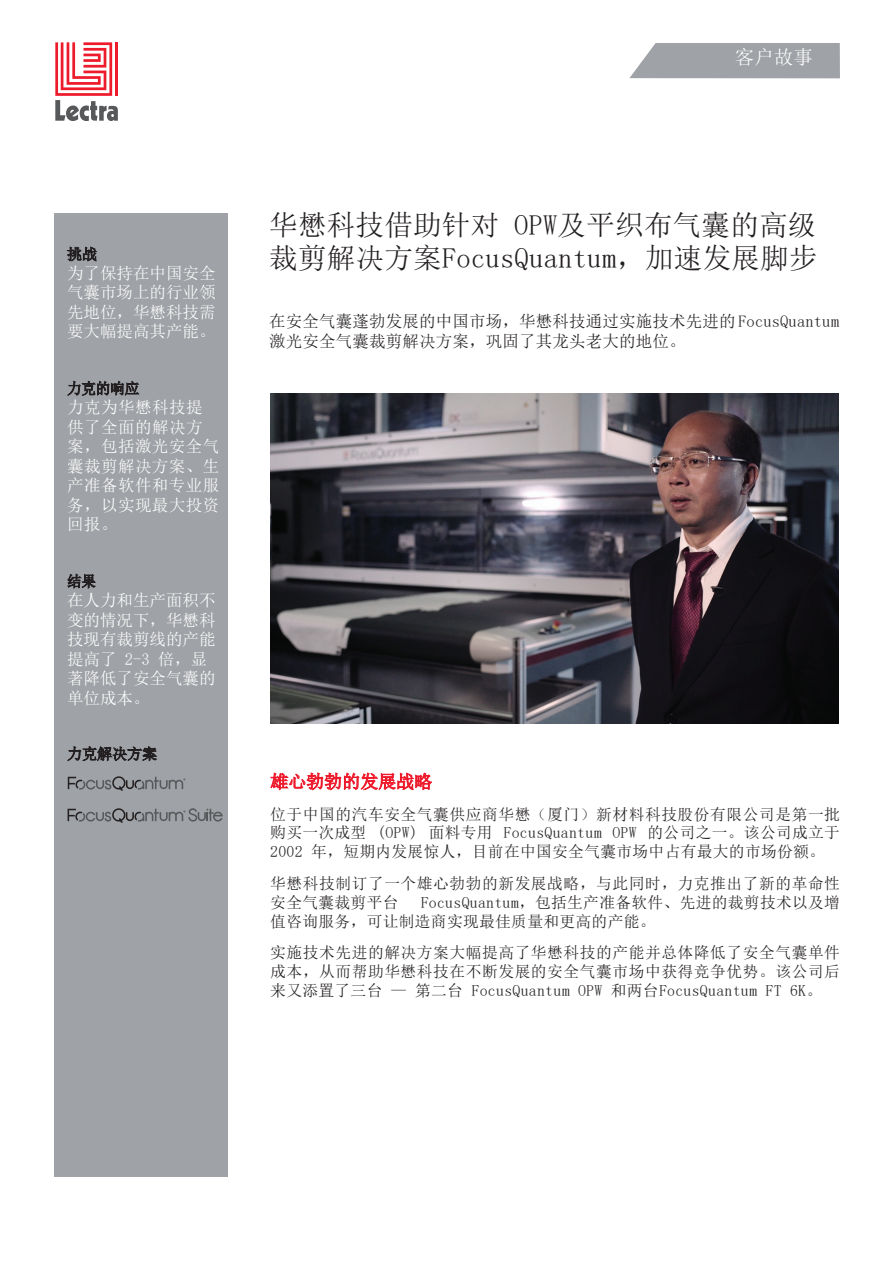
<style>
.page{position:relative;width:893px;height:1263px;background:#fff}
.page>*{position:absolute;margin:0;border:0;box-sizing:border-box;transform-origin:0 0}
.t1{font:28.5px/33px "Sim Sun";letter-spacing:.01em;color:#231f20}
.t2{font:19.5px "Sim Sun";color:#fff}
.t3{font:18px "Sim Sun";color:#ee1b2d}
.t4{font:16.5px/19.5px "Sim Sun";color:#fff;text-align:justify}
.t5{font:16.5px/19.5px "Sim Sun";letter-spacing:.01em;color:#231f20}
.t6{font:16.5px/19.5px "Sim Sun";letter-spacing:.03em;color:#fff}
.t7{font:15.75px/18.9px "Sim Sun";letter-spacing:.02em;color:#231f20;text-align:justify}
</style>
<div class="page">
<svg style="left:270px;top:772px;width:162px;height:18px"></svg>
<div style="left:54px;top:214px;width:174px;height:963px;background:#9fa2a6"></div>
<svg style="left:67px;top:246px;width:30px;height:16px"></svg>
<svg style="left:67px;top:381px;width:72px;height:15px"></svg>
<svg style="left:67px;top:573px;width:29px;height:16px"></svg>
<svg style="left:67px;top:746px;width:90px;height:15px"></svg>
<svg style="left:68px;top:776px;width:117px;height:15px"></svg>
<svg style="left:68px;top:808px;width:155px;height:15px"></svg>
<svg style="left:55px;top:42px;width:63px;height:79px"></svg>
<svg style="left:629px;top:43px;width:211px;height:35px;background:#a5a8ab"></svg>
<img style="left:270px;top:394px;width:569px;height:330px">
<p class="t2" style="left:735px;top:48px;width:79px">客户故事</p>
<p class="t4" style="left:67px;top:263px;width:150px">为了保持在中国安全气囊市场上的行业领先地位，华懋科技需要大幅提高其产能。</p>
<p class="t6" style="left:67px;top:397px;width:154px">力克为华懋科技提供了全面的解决方案，包括激光安全气囊裁剪解决方案、生产准备软件和专业服务，以实现最大投资回报。</p>
<p class="t4" style="left:67px;top:590px;width:150px;text-align:left">在人力和生产面积不变的情况下，华懋科技现有裁剪线的产能提高了 2-3 倍，显著降低了安全气囊的单位成本。</p>
<h1 class="t1" style="left:269px;top:208px;width:550px">华懋科技借助针对 OPW及平织布气囊的高级裁剪解决方案FocusQuantum，加速发展脚步</h1>
<p class="t5" style="left:269px;top:311px;width:571px">在安全气囊蓬勃发展的中国市场，华懋科技通过实施技术先进的 FocusQuantum激光安全气囊裁剪解决方案，巩固了其龙头老大的地位。</p>
<p class="t3" style="left:270px;top:772px;width:163px">雄心勃勃的发展战略</p>
<p class="t7" style="left:270px;top:804px;width:571px">位于中国的汽车安全气囊供应商华懋（厦门）新材料科技股份有限公司是第一批购买一次成型 (OPW) 面料专用 FocusQuantum OPW 的公司之一。该公司成立于2002 年，短期内发展惊人，目前在中国安全气囊市场中占有最大的市场份额。</p>
<p class="t7" style="left:270px;top:874px;width:571px">华懋科技制订了一个雄心勃勃的新发展战略，与此同时，力克推出了新的革命性安全气囊裁剪平台</p>
<p class="t7" style="left:270px;top:893px;width:571px;text-indent:150px">FocusQuantum，包括生产准备软件、先进的裁剪技术以及增值咨询服务，可让制造商实现最佳质量和更高的产能。</p>
<p class="t7" style="left:270px;top:943px;width:571px">实施技术先进的解决方案大幅提高了华懋科技的产能并总体降低了安全气囊单件成本，从而帮助华懋科技在不断发展的安全气囊市场中获得竞争优势。该公司后来又添置了三台 — 第二台 FocusQuantum OPW 和两台FocusQuantum FT 6K。</p>
</div>
